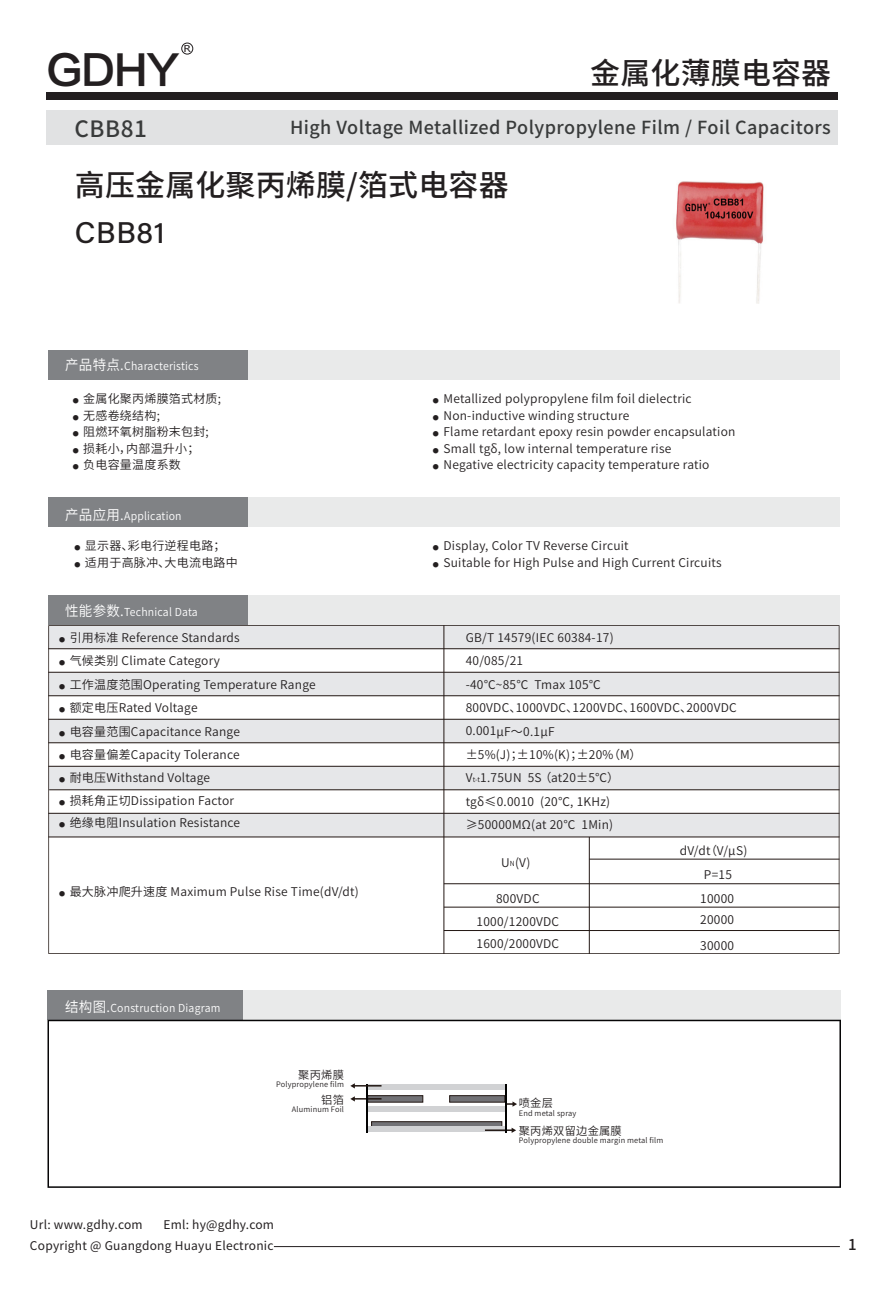
<style>
.page{position:relative;width:893px;height:1297px;background:#fff}
.page>*{position:absolute;margin:0;border:0;box-sizing:border-box;transform-origin:0 0}
.t1{font:40.5px "FZLTCHJW GB1 0";color:#231f20}
.t2{font:500 30px "Noto Sans Hans";letter-spacing:.005em;color:#231f20}
.t3{font:500 22.5px "Noto Sans Hans";letter-spacing:.025em;color:#393b3b}
.t4{font:500 18px "Noto Sans Hans";letter-spacing:.025em;color:#393b3b}
.t5{font:500 15px "Noto Sans Hans";color:#231f20}
.t6{font:600 12px/23.4px "Noto Sans Hans";letter-spacing:.02em;color:#231f20}
.t7{font:12px "Noto Sans Hans";letter-spacing:.02em;color:#231f20}
.t8{font:600 11.25px "Noto Sans Hans";letter-spacing:.02em;color:#231f20}
.t9{font:600 10.95px "Noto Sans Hans";letter-spacing:.02em;color:#fff;scale:.95 1}
.t10{font:9.15px "Microsoft Ya Hei";color:#231f20;scale:1.23 1}
.t11{font:600 7.5px "Noto Sans Hans";letter-spacing:.02em;color:#231f20}
.s1{font-size:14.1px}
.s2{font-size:6px}
.s3{font-size:7.05px}
</style>
<div class="page">
<div style="left:48px;top:595px;width:200px;height:30px;background:#808285"></div>
<div style="left:248px;top:595px;width:591px;height:30px;background:#e9eaea"></div>
<svg style="left:48px;top:625px;width:791px;height:329px"></svg>
<hr style="left:444px;top:883px;width:395px;height:1px;background:#221713">
<hr style="left:589px;top:859px;width:250px;height:1px;background:#221713">
<hr style="left:444px;top:907px;width:395px;height:1px;background:#221713">
<hr style="left:444px;top:930px;width:395px;height:1px;background:#221713">
<hr style="left:48px;top:813px;width:791px;height:1px;background:#221713">
<hr style="left:48px;top:837px;width:791px;height:1px;background:#221713">
<hr style="left:49px;top:789px;width:790px;height:1px;background:#221713">
<hr style="left:48px;top:766px;width:791px;height:1px;background:#221713">
<hr style="left:48px;top:742px;width:791px;height:1px;background:#221713">
<hr style="left:48px;top:719px;width:791px;height:1px;background:#221713">
<hr style="left:48px;top:695px;width:791px;height:1px;background:#221713">
<hr style="left:48px;top:672px;width:791px;height:1px;background:#221713">
<hr style="left:48px;top:648px;width:791px;height:1px;background:#221713">
<hr style="left:443px;top:625px;width:1px;height:329px;background:#221713">
<hr style="left:589px;top:837px;width:1px;height:117px;background:#221713">
<div style="left:48px;top:350px;width:200px;height:30px;background:#808285"></div>
<div style="left:248px;top:350px;width:591px;height:30px;background:#e9eaea"></div>
<div style="left:48px;top:498px;width:200px;height:29px;background:#808285"></div>
<div style="left:248px;top:498px;width:591px;height:29px;background:#e9eaea"></div>
<div style="left:48px;top:990px;width:195px;height:30px;background:#808285"></div>
<div style="left:243px;top:990px;width:598px;height:30px;background:#e9eaea"></div>
<svg style="left:48px;top:1020px;width:793px;height:168px"></svg>
<hr style="left:366px;top:1084px;width:2px;height:48px;background:#030303">
<hr style="left:505px;top:1084px;width:2px;height:48px;background:#030303">
<svg style="left:350px;top:1083px;width:31px;height:5px"></svg>
<div style="left:46px;top:92px;width:792px;height:7px;background:#231f20"></div>
<div style="left:46px;top:111px;width:792px;height:34px;background:#e1e2e3"></div>
<div style="left:181px;top:43px;width:12px;height:11px;border:1px solid #231f20;border-radius:50%"></div>
<hr style="left:274px;top:1246px;width:566px;height:1px;background:#231f20">
<img style="left:676px;top:181px;width:88px;height:123px">
<p class="t10" style="left:183px;top:43px;width:8px">R</p>
<h1 class="t1" style="left:46px;top:48px;width:135px">GDHY</h1>
<h2 class="t2" style="left:590px;top:56px;width:243px">金属化薄膜电容器</h2>
<h3 class="t3" style="left:74px;top:116px;width:74px">CBB81</h3>
<h3 class="t4" style="left:290px;top:117px;width:542px">High Voltage Metallized Polypropylene Film / Foil Capacitors</h3>
<h2 class="t2" style="left:75px;top:168px;width:435px">高压金属化聚丙烯膜/箔式电容器</h2>
<p class="t9" style="left:65px;top:360px;width:142px"><span class="s1">产品特点.</span>Characteristics</p>
<p class="t6" style="left:73px;top:388px;width:150px"><span class="s2">●</span> 金属化聚丙烯膜箔式材质;</p>
<p class="t6" style="left:73px;top:404px;width:89px"><span class="s2">●</span> 无感卷绕结构;</p>
<p class="t6" style="left:73px;top:421px;width:138px"><span class="s2">●</span> 阻燃环氧树脂粉末包封;</p>
<p class="t6" style="left:73px;top:437px;width:128px"><span class="s2">●</span> 损耗小，内部温升小；</p>
<p class="t6" style="left:73px;top:454px;width:110px"><span class="s2">●</span> 负电容量温度系数</p>
<p class="t9" style="left:65px;top:510px;width:124px"><span class="s1">产品应用.</span>Application</p>
<p class="t6" style="left:74px;top:535px;width:153px"><span class="s2">●</span> 显示器、彩电行逆程电路；</p>
<p class="t6" style="left:74px;top:551px;width:165px"><span class="s2">●</span> 适用于高脉冲、大电流电路中</p>
<p class="t9" style="left:65px;top:606px;width:141px"><span class="s1">性能参数.</span>Technical Data</p>
<p class="t6" style="left:59px;top:626px;width:182px"><span class="s2">●</span> 引用标准 Reference Standards</p>
<p class="t6" style="left:59px;top:649px;width:162px"><span class="s2">●</span> 气候类别 Climate Category</p>
<p class="t6" style="left:59px;top:673px;width:258px"><span class="s2">●</span> 工作温度范围Operating Temperature Range</p>
<p class="t6" style="left:59px;top:696px;width:140px"><span class="s2">●</span> 额定电压Rated Voltage</p>
<p class="t6" style="left:59px;top:720px;width:182px"><span class="s2">●</span> 电容量范围Capacitance Range</p>
<p class="t6" style="left:59px;top:743px;width:182px"><span class="s2">●</span> 电容量偏差Capacity Tolerance</p>
<p class="t6" style="left:59px;top:766px;width:152px"><span class="s2">●</span> 耐电压Withstand Voltage</p>
<p class="t6" style="left:59px;top:789px;width:176px"><span class="s2">●</span> 损耗角正切Dissipation Factor</p>
<p class="t6" style="left:59px;top:811px;width:182px"><span class="s2">●</span> 绝缘电阻Insulation Resistance</p>
<p class="t6" style="left:59px;top:880px;width:301px"><span class="s2">●</span> 最大脉冲爬升速度 Maximum Pulse Rise Time(dV/dt)</p>
<p class="t9" style="left:65px;top:1001px;width:165px"><span class="s1">结构图.</span>Construction Diagram</p>
<p class="t8" style="left:298px;top:1068px;width:47px">聚丙烯膜</p>
<p class="t11" style="left:276px;top:1080px;width:69px">Polypropylene film</p>
<p class="t8" style="left:321px;top:1093px;width:24px">铝箔</p>
<p class="t11" style="left:292px;top:1105px;width:54px">Aluminum Foil</p>
<p class="t7" style="left:30px;top:1218px;width:114px">Url: www.gdhy.com</p>
<p class="t7" style="left:163px;top:1218px;width:112px">Eml: hy@gdhy.com</p>
<p class="t7" style="left:30px;top:1238px;width:245px">Copyright @ Guangdong Huayu Electronic</p>
<p class="t6" style="left:433px;top:388px;width:260px"><span class="s2">●</span> Metallized polypropylene film foil dielectric</p>
<p class="t6" style="left:433px;top:404px;width:198px"><span class="s2">●</span> Non-inductive winding structure</p>
<p class="t6" style="left:433px;top:421px;width:304px"><span class="s2">●</span> Flame retardant epoxy resin powder encapsulation</p>
<p class="t6" style="left:433px;top:437px;width:240px"><span class="s2">●</span> Small tgδ, low internal temperature rise</p>
<p class="t6" style="left:433px;top:454px;width:278px"><span class="s2">●</span> Negative electricity capacity temperature ratio</p>
<p class="t6" style="left:433px;top:535px;width:197px"><span class="s2">●</span> Display, Color TV Reverse Circuit</p>
<p class="t6" style="left:433px;top:551px;width:290px"><span class="s2">●</span> Suitable for High Pulse and High Current Circuits</p>
<p class="t6" style="left:466px;top:626px;width:273px">GB/T 14579(IEC 60384-17)<br>40/085/21<br>-40℃~85℃ Tmax 105℃<br>800VDC、1000VDC、1200VDC、1600VDC、2000VDC<br>0.001μF～0.1μF<br>±5%(J)；±10%(K)；±20%（M）<br>V<span class="s3">t-t</span>1.75UN 5S （at20±5℃）<br>tgδ≤0.0010 (20℃, 1KHz)<br>≥50000MΩ(at 20℃ 1Min)</p>
<p class="t6" style="left:704px;top:838px;width:45px;line-height:24.5px;text-indent:-24px">dV/dt（V/µS)<br>P=15</p>
<p class="t6" style="left:501px;top:851px;width:31px">U<span class="s3">N</span>(V)</p>
<p class="t6" style="left:496px;top:887px;width:45px">800VDC</p>
<p class="t6" style="left:700px;top:888px;width:35px;line-height:21.5px">10000<br>20000</p>
<p class="t6" style="left:700px;top:934px;width:35px">30000</p>
<p class="t6" style="left:477px;top:911px;width:84px;line-height:22px">1000/1200VDC<br>1600/2000VDC</p>
<p class="t8" style="left:519px;top:1097px;width:36px">喷金层</p>
<p class="t11" style="left:519px;top:1109px;width:59px">End metal spray</p>
<p class="t8" style="left:519px;top:1124px;width:105px">聚丙烯双留边金属膜</p>
<p class="t11" style="left:519px;top:1136px;width:146px">Polypropylene double margin metal film</p>
<p class="t5" style="left:848px;top:1236px;width:10px">1</p>
</div>
